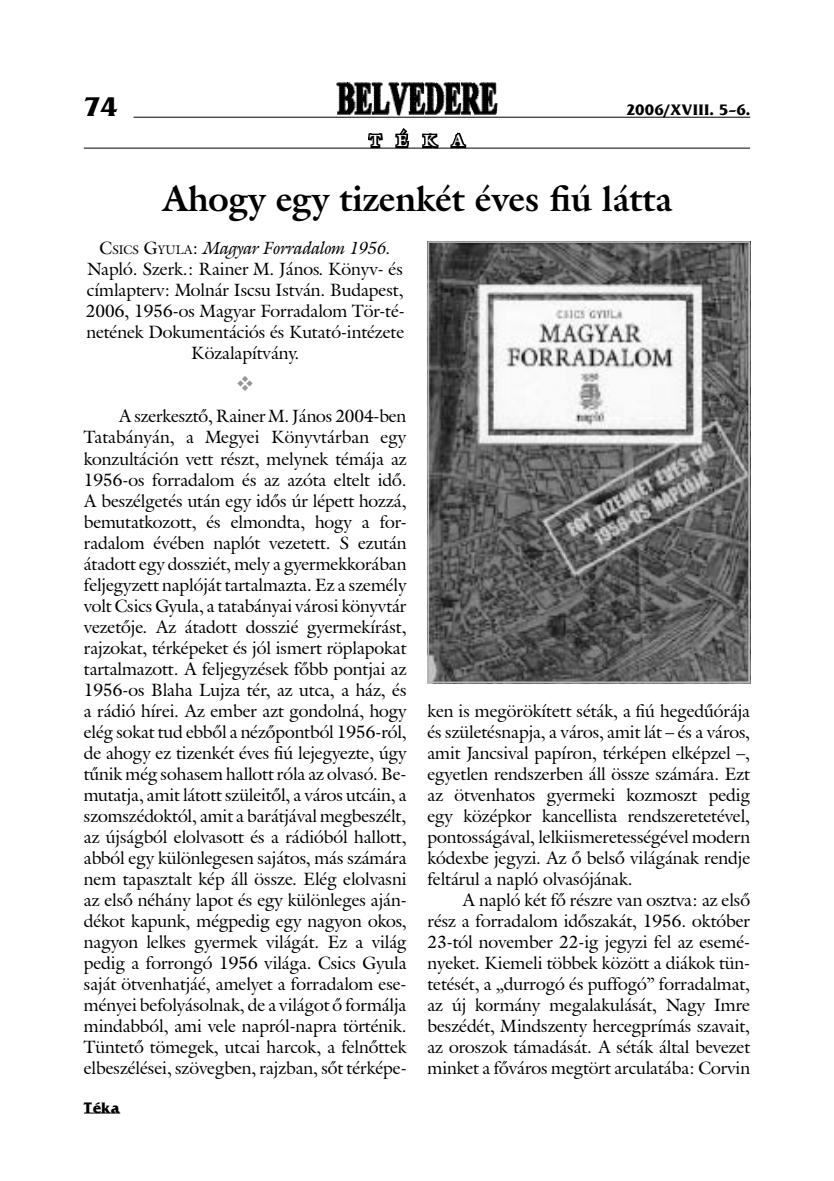
<style>
.page{position:relative;width:834px;height:1181px;background:#fff}
.page>*{position:absolute;margin:0;border:0;box-sizing:border-box;transform-origin:0 0}
.t1{font:700 35px "Galliard PFL";color:#000}
.t2{font:700 28px "Friz Quadrata PFL";color:#000}
.t3{font:17.5px/21px "Galliard PFL";color:#000;text-align:center}
.t4{font:700 15.75px "Friz Quadrata PFL";color:#000}
.t5{font:700 15.75px "Galliard PFL";color:#fff}
.s1{font-style:inherit}
.s2{font-size:12.25px}
.s3{font-style:italic}
</style>
<div class="page">
<img style="left:337px;top:83px;width:160px;height:32px">
<hr style="left:133px;top:117px;width:617px;height:1px;background:#000">
<hr style="left:84px;top:1112px;width:36px;height:1px;background:#000">
<hr style="left:84px;top:148px;width:666px;height:1px;background:#000">
<svg style="left:366px;top:133px;width:18px;height:16px"></svg>
<svg style="left:393px;top:128px;width:17px;height:21px"></svg>
<svg style="left:420px;top:133px;width:20px;height:16px"></svg>
<svg style="left:448px;top:132px;width:20px;height:17px"></svg>
<img style="left:430px;top:244px;width:317px;height:436px">
<div style="left:427px;top:241px;width:323px;height:442px;border:2px solid #b2b4b6"></div>
<p class="t2" style="left:84px;top:91px;width:36px">74</p>
<p class="t4" style="left:626px;top:101px;width:125px">2006/XVIII. 5–6.</p>
<p class="t5" style="left:370px;top:131px;width:64px">Ték</p>
<p class="t5" style="left:452px;top:131px;width:13px">a</p>
<p class="t1" style="left:162px;top:176px;width:512px">Ahogy egy tizenkét éves fiú látta</p>
<p class="t3" style="left:86px;top:238px;width:320px"><span class="s1">C</span><span class="s2">SICS</span> <span class="s1">G</span><span class="s2">YULA</span> : <span class="s3">Magyar Forradalom 1956.<br></span>Napló. Szerk.: Rainer M. János. Könyv- és címlapterv: Molnár Iscsu István. Budapest, 2006, 1956-os Magyar Forradalom Tör-té&shy;netének Dokumentációs és Kutató-intézete Közalapítvány.</p>
<p class="t3" style="left:84px;top:406px;width:324px;text-align:justify;text-indent:35px">A szerkesztõ, Rainer M. János 2004-ben Tatabányán, a Megyei Könyvtárban egy konzultáción vett részt, melynek témája az 1956-os forradalom és az azóta eltelt idõ.<br>A beszélgetés után egy idõs úr lépett hozzá, bemutatkozott, és elmondta, hogy a for&shy;radalom évében naplót vezetett. S ezután átadott egy dossziét, mely a gyermekkorában feljegyzett naplóját tartalmazta. Ez a személy volt Csics Gyula, a tatabányai városi könyvtár vezetõje. Az átadott dosszié gyermekírást, rajzokat, térképeket és jól ismert röplapokat tartalmazott. A feljegyzések fõbb pontjai az 1956-os Blaha Lujza tér, az utca, a ház, és a rádió hírei. Az ember azt gondolná, hogy elég sokat tud ebbõl a nézõpontból 1956-ról, de ahogy ez tizenkét éves fiú lejegyezte, úgy tûnik még sohasem hallott róla az olvasó. Be&shy;mutatja, amit látott szüleitõl, a város utcáin, a szomszédoktól, amit a barátjával megbeszélt, az újságból elolvasott és a rádióból hallott, abból egy különlegesen sajátos, más számára nem tapasztalt kép áll össze. Elég elolvasni az elsõ néhány lapot és egy különleges aján&shy;dékot kapunk, mégpedig egy nagyon okos, nagyon lelkes gyermek világát. Ez a világ pedig a forrongó 1956 világa. Csics Gyula saját ötvenhatjáé, amelyet a forradalom ese&shy;ményei befolyásolnak, de a világot õ formálja mindabból, ami vele napról-napra történik.<br>Tüntetõ tömegek, utcai harcok, a felnõttek elbeszélései, szövegben, rajzban, sõt térképe-</p>
<p class="t4" style="left:84px;top:1099px;width:38px">Téka</p>
<p class="t3" style="left:427px;top:700px;width:324px">ken is megörökített séták, a fiú hegedûórája</p>
<p class="t3" style="left:427px;top:721px;width:324px">és születésnapja, a város, amit lát – és a város,</p>
<p class="t3" style="left:427px;top:742px;width:324px">amit Jancsival papíron, térképen elképzel –,</p>
<p class="t3" style="left:427px;top:763px;width:324px">egyetlen rendszerben áll össze számára. Ezt</p>
<p class="t3" style="left:427px;top:784px;width:324px">az ötvenhatos gyermeki kozmoszt pedig</p>
<p class="t3" style="left:427px;top:805px;width:324px">egy középkor kancellista rendszeretetével,</p>
<p class="t3" style="left:427px;top:826px;width:324px">pontosságával, lelkiismeretességével modern</p>
<p class="t3" style="left:427px;top:847px;width:324px">kódexbe jegyzi. Az õ belsõ világának rendje</p>
<p class="t3" style="left:427px;top:868px;width:207px">feltárul a napló olvasójának.</p>
<p class="t3" style="left:462px;top:889px;width:289px">A napló két fõ részre van osztva: az elsõ</p>
<p class="t3" style="left:427px;top:910px;width:324px">rész a forradalom idõszakát, 1956. október</p>
<p class="t3" style="left:427px;top:931px;width:324px">23-tól november 22-ig jegyzi fel az esemé-</p>
<p class="t3" style="left:427px;top:952px;width:324px">nyeket. Kiemeli többek között a diákok tün-</p>
<p class="t3" style="left:427px;top:973px;width:324px">tetését, a „durrogó és puffogó” forradalmat,</p>
<p class="t3" style="left:427px;top:994px;width:324px">az új kormány megalakulását, Nagy Imre</p>
<p class="t3" style="left:427px;top:1015px;width:324px">beszédét, Mindszenty hercegprímás szavait,</p>
<p class="t3" style="left:427px;top:1036px;width:324px">az oroszok támadását. A séták által bevezet</p>
<p class="t3" style="left:427px;top:1057px;width:324px">minket a fõváros megtört arculatába: Corvin</p>
</div>
